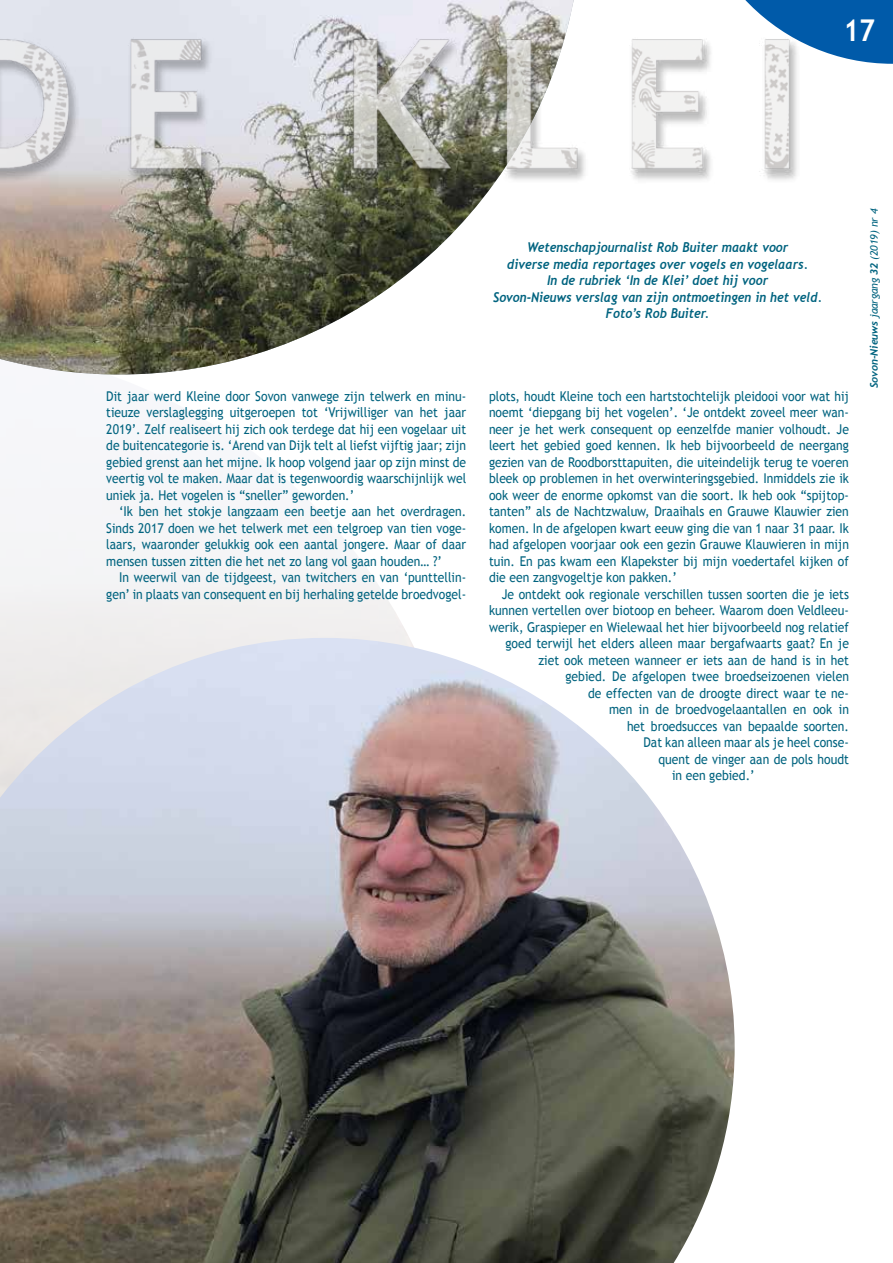
<style>
.page{position:relative;width:893px;height:1263px;background:#fff}
.page>*{position:absolute;margin:0;border:0;box-sizing:border-box;transform-origin:0 0}
.t1{font:700 30px "Trebuchet MS";color:#fff;scale:.9 1}
.t2{font:13.5px/16.5px "Trebuchet MS";color:#00637f;text-align:justify;scale:.9 1}
.t3{font:italic 700 13.5px/16.5px "Trebuchet";color:#00637f;text-align:center;scale:.9 1}
.t4{font:italic 10.5px "Trebuchet MS";letter-spacing:-.01em;color:#00637f}
.s1{font-family:"Trebuchet";font-weight:700}
</style>
<div class="page">
<img style="left:0;top:0;width:574px;height:377px">
<img style="left:0;top:638px;width:735px;height:625px">
<svg style="left:745px;top:0;width:148px;height:64px;background:#1165ae"></svg>
<img style="left:0;top:23px;width:866px;height:161px">
<h1 class="t1" style="left:843px;top:11px;width:37px">17</h1>
<p class="t2" style="left:106px;top:388px;width:401px">Dit jaar werd Kleine door Sovon vanwege zijn telwerk en minu&shy;tieuze verslaglegging uitgeroepen tot ‘Vrijwilliger van het jaar 2019’. Zelf realiseert hij zich ook terdege dat hij een vogelaar uit de buitencategorie is. ‘Arend van Dijk telt al liefst vijftig jaar; zijn gebied grenst aan het mijne. Ik hoop volgend jaar op zijn minst de veertig vol te maken. Maar dat is tegenwoordig waarschijnlijk wel uniek ja. Het vogelen is “sneller” geworden.’</p>
<p class="t2" style="left:106px;top:503px;width:401px;text-indent:13px">‘Ik ben het stokje langzaam een beetje aan het overdragen.<br>Sinds 2017 doen we het telwerk met een telgroep van tien voge&shy;laars, waaronder gelukkig ook een aantal jongere. Maar of daar mensen tussen zitten die het net zo lang vol gaan houden… ?’</p>
<p class="t2" style="left:106px;top:569px;width:401px;text-align:right">In weerwil van de tijdgeest, van twitchers en van ‘punttellin&shy;gen’ in plaats van consequent en bij herhaling getelde broedvogel-</p>
<p class="t3" style="left:493px;top:239px;width:367px">Wetenschapjournalist Rob Buiter maakt voor<br>diverse media reportages over vogels en vogelaars.<br>In de rubriek ‘In de Klei’ doet hij voor<br>Sovon-Nieuws verslag van zijn ontmoetingen in het veld.<br>Foto’s Rob Buiter.</p>
<p class="t2" style="left:489px;top:388px;width:401px">plots, houdt Kleine toch een hartstochtelijk pleidooi voor wat hij noemt ‘diepgang bij het vogelen’. ‘Je ontdekt zoveel meer wan&shy;neer je het werk consequent op eenzelfde manier volhoudt. Je leert het gebied goed kennen. Ik heb bijvoorbeeld de neergang gezien van de Roodborsttapuiten, die uiteindelijk terug te voeren bleek op problemen in het overwinteringsgebied. Inmiddels zie ik ook weer de enorme opkomst van die soort. Ik heb ook “spijtop&shy;tanten” als de Nachtzwaluw, Draaihals en Grauwe Klauwier zien komen. In de afgelopen kwart eeuw ging die van 1 naar 31 paar. Ik had afgelopen voorjaar ook een gezin Grauwe Klauwieren in mijn tuin. En pas kwam een Klapekster bij mijn voedertafel kijken of die een zangvogeltje kon pakken.’</p>
<p class="t2" style="left:502px;top:586px;width:387px">Je ontdekt ook regionale verschillen tussen soorten die je iets</p>
<p class="t2" style="left:489px;top:602px;width:401px">kunnen vertellen over biotoop en beheer. Waarom doen Veldleeu-</p>
<p class="t2" style="left:489px;top:619px;width:401px">werik, Graspieper en Wielewaal het hier bijvoorbeeld nog relatief</p>
<p class="t2" style="left:505px;top:635px;width:383px">goed terwijl het elders alleen maar bergafwaarts gaat? En je</p>
<p class="t2" style="left:538px;top:652px;width:346px">ziet ook meteen wanneer er iets aan de hand is in het</p>
<p class="t2" style="left:565px;top:668px;width:316px">gebied. De afgelopen twee broedseizoenen vielen</p>
<p class="t2" style="left:588px;top:685px;width:291px">de effecten van de droogte direct waar te ne-</p>
<p class="t2" style="left:609px;top:701px;width:268px">men in de broedvogelaantallen en ook in</p>
<p class="t2" style="left:627px;top:718px;width:248px">het broedsucces van bepaalde soorten.</p>
<p class="t2" style="left:643px;top:734px;width:230px">Dat kan alleen maar als je heel conse-</p>
<p class="t2" style="left:658px;top:751px;width:213px">quent de vinger aan de pols houdt</p>
<p class="t2" style="left:672px;top:767px;width:93px">in een gebied.’</p>
<p class="t4" style="left:868px;top:388px;width:181px;rotate:-90deg"><span class="s1">Sovon-Nieuws</span> jaargang <span class="s1">32</span> (2019) nr 4</p>
</div>
